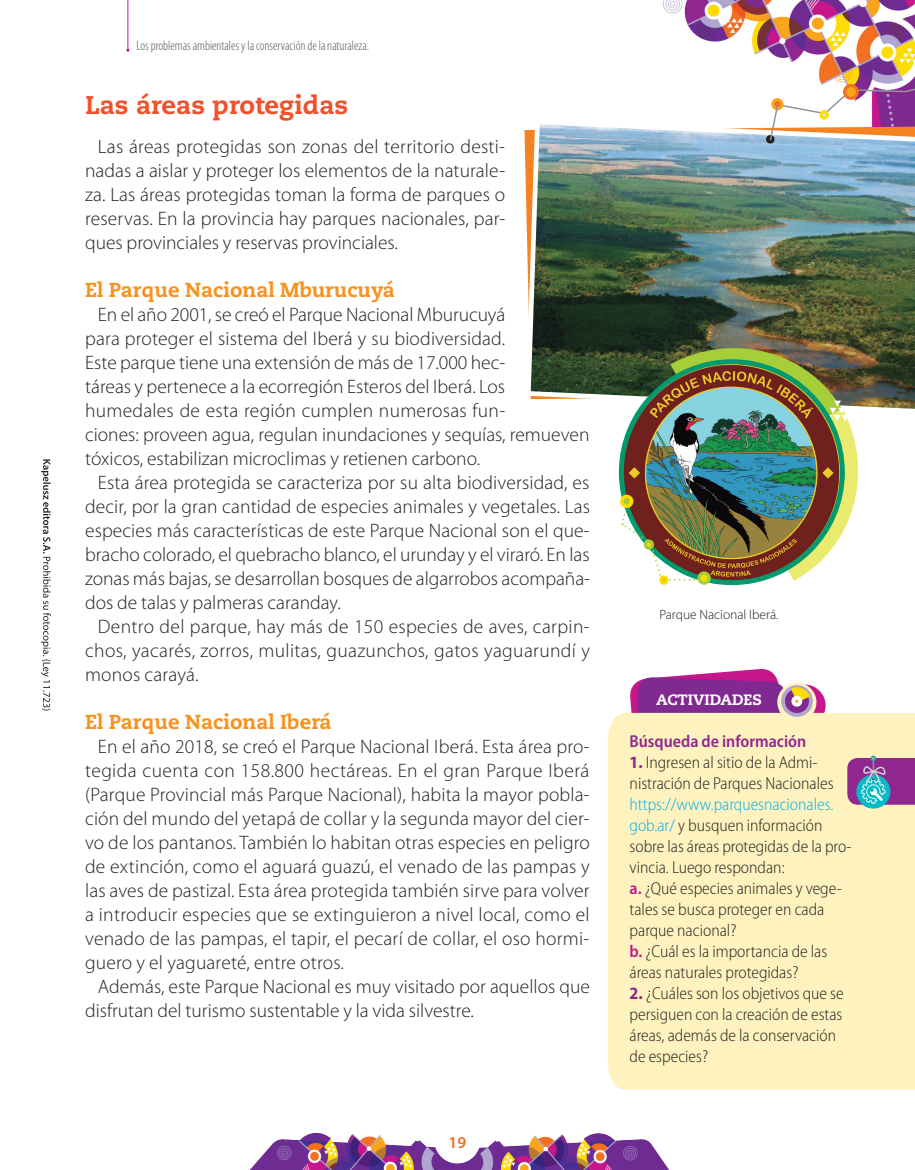
<style>
.page{position:relative;width:915px;height:1170px;background:#fff}
.page>*{position:absolute;margin:0;border:0;box-sizing:border-box;transform-origin:0 0}
.t1{font:800 25.5px "Caecilia LT Std";color:#f0512b}
.t2{font:800 20.25px "Caecilia LT Std";color:#f7931d}
.t3{font:300 19.5px/24px "Myriad Pro";color:#231f20;text-align:justify}
.t4{font:300 semi-condensed 17.25px/21px "Myriad Pro";color:#231f20}
.t5{font:600 semi-condensed 17.25px "Myriad Pro";color:#90268f}
.t6{font:600 16.5px "Myriad Pro";color:#f36e21}
.t7{font:800 15px "Caecilia LT Std";color:#fff}
.t8{font:300 condensed 13.5px "Myriad Pro";color:#57585a}
.t9{font:300 13.5px "Myriad Pro";color:#231f20}
.s1{font-weight:700;color:#90268f}
.s2{color:#00aeef}
.s3{font-weight:600;color:#c5168c}
</style>
<div class="page">
<hr style="left:127px;top:0;width:1px;height:50px;background:#c5168c">
<img style="left:663px;top:0;width:251px;height:87px">
<img style="left:524px;top:124px;width:390px;height:285px">
<div style="left:842px;top:84px;width:16px;height:16px;border:3px solid #f36e21;border-radius:50%"></div>
<svg style="left:765px;top:135px;width:9px;height:9px"></svg>
<svg style="left:768px;top:87px;width:146px;height:55px"></svg>
<img style="left:621px;top:330px;width:254px;height:253px">
<div style="left:659px;top:575px;width:9px;height:9px;border:3px solid #ffdc01;border-radius:50%"></div>
<div style="left:698px;top:573px;width:11px;height:10px;background:#ffdc01;border-radius:50%"></div>
<div style="left:697px;top:571px;width:13px;height:14px;border:3px solid #a6ce39;border-radius:50%"></div>
<svg style="left:621px;top:496px;width:10px;height:10px"></svg>
<div style="left:619px;top:494px;width:14px;height:14px;border:3px solid #ffdc01;border-radius:50%"></div>
<div style="left:643px;top:539px;width:11px;height:10px;border:3px solid #a6ce39;border-radius:50%"></div>
<div style="left:782px;top:684px;width:43px;height:42px;background:#c5168c;border-radius:50%"></div>
<div style="left:607px;top:712px;width:307px;height:377px;background:#fef3be"></div>
<svg style="left:628px;top:669px;width:188px;height:99px;background:#d8b0b3"></svg>
<div style="left:792px;top:697px;width:8px;height:7px;background:#f9a51b;border-radius:50%"></div>
<div style="left:791px;top:695px;width:11px;height:11px;border:4px solid #fff;border-radius:50%"></div>
<div style="left:856px;top:774px;width:34px;height:34px;background:#03bac6;border-radius:50%"></div>
<svg style="left:847px;top:755px;width:67px;height:49px;background:#8464a5"></svg>
<img style="left:250px;top:1133px;width:419px;height:36px">
<svg style="left:41px;top:459px;width:10px;height:251px"></svg>
<p class="t8" style="left:136px;top:37px;width:234px">Los problemas ambientales y la conservación de la naturaleza.</p>
<h1 class="t1" style="left:85px;top:89px;width:264px">Las áreas protegidas</h1>
<p class="t3" style="left:85px;top:134px;width:421px;text-indent:13px">Las áreas protegidas son zonas del territorio desti&shy;nadas a aislar y proteger los elementos de la naturale&shy;za. Las áreas protegidas toman la forma de parques o reservas. En la provincia hay parques nacionales, par&shy;ques provinciales y reservas provinciales.</p>
<p class="t2" style="left:85px;top:277px;width:311px">El Parque Nacional Mburucuyá</p>
<p class="t3" style="left:85px;top:302px;width:505px;text-align:left;text-indent:13px">En el año 2001, se creó el Parque Nacional Mburucuyá<br>para proteger el sistema del Iberá y su biodiversidad.<br>Este parque tiene una extensión de más de 17.000 hec-<br>táreas y pertenece a la ecorregión Esteros del Iberá. Los humedales de esta región cumplen numerosas fun-<br>ciones: proveen agua, regulan inundaciones y sequías, remueven tóxicos, estabilizan microclimas y retienen carbono.</p>
<p class="t3" style="left:85px;top:470px;width:506px;text-indent:13px">Esta área protegida se caracteriza por su alta biodiversidad, es decir, por la gran cantidad de especies animales y vegetales. Las especies más características de este Parque Nacional son el que&shy;bracho colorado, el quebracho blanco, el urunday y el viraró. En las zonas más bajas, se desarrollan bosques de algarrobos acompaña&shy;dos de talas y palmeras caranday.</p>
<p class="t3" style="left:85px;top:614px;width:506px;text-indent:13px">Dentro del parque, hay más de 150 especies de aves, carpin&shy;chos, yacarés, zorros, mulitas, guazunchos, gatos yaguarundí y monos carayá.</p>
<p class="t2" style="left:85px;top:709px;width:248px">El Parque Nacional Iberá</p>
<p class="t3" style="left:85px;top:734px;width:506px;text-indent:13px">En el año 2018, se creó el Parque Nacional Iberá. Esta área pro&shy;tegida cuenta con 158.800 hectáreas. En el gran Parque Iberá (Parque Provincial más Parque Nacional), habita la mayor pobla&shy;ción del mundo del yetapá de collar y la segunda mayor del cier&shy;vo de los pantanos. También lo habitan otras especies en peligro de extinción, como el aguará guazú, el venado de las pampas y las aves de pastizal. Esta área protegida también sirve para volver a introducir especies que se extinguieron a nivel local, como el venado de las pampas, el tapir, el pecarí de collar, el oso hormi&shy;guero y el yaguareté, entre otros.</p>
<p class="t3" style="left:85px;top:974px;width:506px;text-indent:13px">Además, este Parque Nacional es muy visitado por aquellos que disfrutan del turismo sustentable y la vida silvestre.</p>
<p class="t6" style="left:448px;top:1131px;width:19px">19</p>
<p class="t9" style="left:659px;top:606px;width:121px">Parque Nacional Iberá.</p>
<p class="t7" style="left:656px;top:690px;width:107px">ACTIVIDADES</p>
<p class="t5" style="left:629px;top:730px;width:178px">Búsqueda de información</p>
<p class="t4" style="left:629px;top:751px;width:205px"><span class="s1">1.</span> Ingresen al sitio de la Admi&shy;nistración de Parques Nacionales</p>
<p class="t4" style="left:629px;top:793px;width:223px"><span class="s2">https://www.parquesnacionales. gob.ar/</span> y busquen información sobre las áreas protegidas de la pro&shy;vincia. Luego respondan:<br><span class="s3">a.</span> ¿Qué especies animales y vege&shy;tales se busca proteger en cada parque nacional?<br><span class="s3">b.</span> ¿Cuál es la importancia de las áreas naturales protegidas?</p>
<p class="t4" style="left:629px;top:982px;width:215px"><span class="s1">2.</span> ¿Cuáles son los objetivos que se persiguen con la creación de estas áreas, además de la conservación de especies?</p>
</div>
